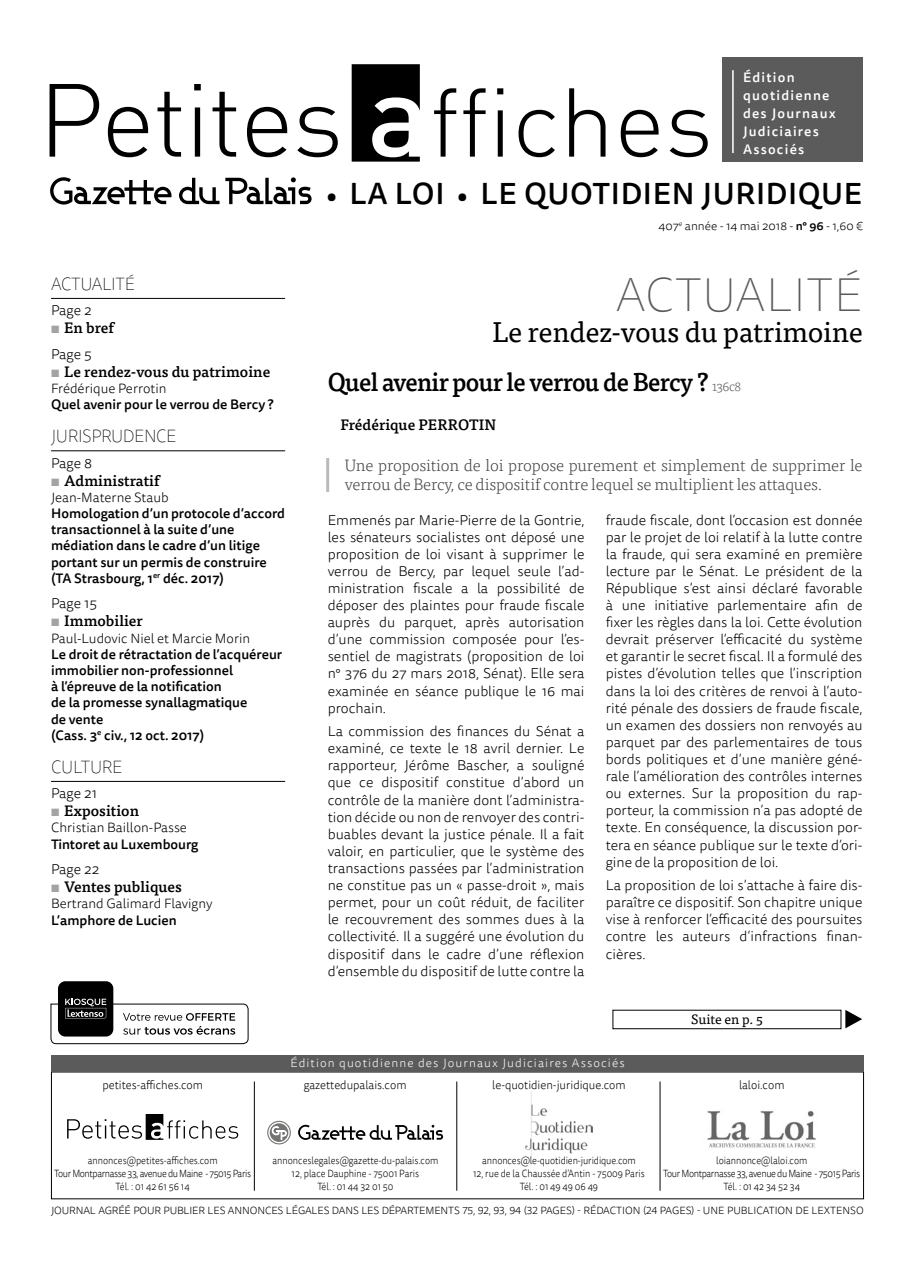
<style>
.page{position:relative;width:915px;height:1263px;background:#fff}
.page>*{position:absolute;margin:0;border:0;box-sizing:border-box;transform-origin:0 0}
.t1{font:100 48px "Tisa Sans OT";letter-spacing:.01em;color:#5b5b5b}
.t2{font:500 30px "Tisa Sans OT";letter-spacing:.02em;color:#000}
.t3{font:28.5px "Tisa OT";letter-spacing:-.01em;color:#000}
.t4{font:500 25.5px "Tisa OT";letter-spacing:-.03em;color:#000;scale:.95 1}
.t5{font:100 18px "Tisa Sans OT";letter-spacing:-.02em;color:#000;scale:.95 1}
.t6{font:300 16.5px/19.5px "Tisa OT";letter-spacing:-.01em;color:#444443}
.t7{font:500 15px "Tisa OT";color:#000}
.t8{font:300 14.25px/17.1px "Tisa Sans OT";color:#000;text-align:justify}
.t9{font:500 13.5px/16.2px "Tisa Sans OT";color:#000}
.t10{font:300 13.5px "Tisa Sans OT";color:#000}
.t11{font:500 13.5px/18px "Tisa Sans OT";letter-spacing:.09em;color:#fff}
.t12{font:13.5px "Tisa OT";color:#000}
.t13{font:300 12px "Tisa Sans OT";color:#000;scale:.95 1}
.t14{font:300 12px "Tisa Sans OT";letter-spacing:.09em;color:#fff}
.t15{font:300 12px "Tisa Sans OT";color:#000}
.t16{font:300 10.5px/12.6px "Tisa Sans OT";letter-spacing:-.04em;color:#000;text-align:center;scale:.88 1}
.t17{font:300 10.5px/12.6px "Tisa Sans OT";letter-spacing:-.01em;color:#000;text-align:center;scale:.88 1}
.t18{font:300 10.5px "Tisa Sans OT";letter-spacing:-.01em;color:#000}
.s1{font-weight:700;color:#a2a3a3}
.s2{font-size:27px}
.s3{font-weight:500}
.s4{font-weight:300;font-size:13.5px;color:#5b5b5b}
</style>
<div class="page">
<div style="left:721px;top:58px;width:140px;height:104px;background:#5b5b5b"></div>
<hr style="left:732px;top:70px;width:1px;height:83px;background:#fff">
<svg style="left:50px;top:84px;width:49px;height:73px"></svg>
<svg style="left:108px;top:107px;width:40px;height:50px"></svg>
<svg style="left:157px;top:92px;width:24px;height:65px"></svg>
<svg style="left:194px;top:84px;width:7px;height:73px"></svg>
<svg style="left:212px;top:92px;width:24px;height:65px"></svg>
<svg style="left:247px;top:107px;width:40px;height:50px"></svg>
<svg style="left:297px;top:107px;width:40px;height:50px"></svg>
<svg style="left:351px;top:64px;width:68px;height:98px"></svg>
<svg style="left:434px;top:88px;width:22px;height:69px"></svg>
<svg style="left:463px;top:88px;width:22px;height:69px"></svg>
<svg style="left:497px;top:88px;width:6px;height:69px"></svg>
<svg style="left:518px;top:110px;width:36px;height:47px"></svg>
<svg style="left:569px;top:88px;width:36px;height:69px"></svg>
<svg style="left:620px;top:110px;width:38px;height:47px"></svg>
<svg style="left:669px;top:110px;width:38px;height:47px"></svg>
<svg style="left:50px;top:177px;width:121px;height:28px"></svg>
<svg style="left:179px;top:178px;width:40px;height:26px"></svg>
<svg style="left:225px;top:177px;width:86px;height:27px"></svg>
<img style="left:525px;top:1091px;width:67px;height:65px">
<svg style="left:67px;top:1114px;width:171px;height:26px"></svg>
<img style="left:707px;top:1110px;width:109px;height:38px">
<hr style="left:659px;top:1081px;width:1px;height:110px;background:#000">
<hr style="left:456px;top:1081px;width:1px;height:110px;background:#000">
<hr style="left:254px;top:1081px;width:1px;height:110px;background:#000">
<svg style="left:269px;top:1123px;width:19px;height:19px"></svg>
<svg style="left:298px;top:1125px;width:145px;height:15px"></svg>
<svg style="left:271px;top:1126px;width:16px;height:14px"></svg>
<div style="left:267px;top:1121px;width:24px;height:23px;border:1px solid #747473;border-radius:50%"></div>
<div style="left:51px;top:1055px;width:812px;height:16px;background:#5b5b5b"></div>
<div style="left:58px;top:981px;width:55px;height:55px;background:#000;border-radius:7px"></div>
<svg style="left:50px;top:999px;width:199px;height:45px"></svg>
<div style="left:612px;top:1010px;width:229px;height:19px;border:1px solid #000"></div>
<svg style="left:845px;top:1010px;width:16px;height:18px"></svg>
<hr style="left:51px;top:298px;width:234px;height:1px;background:#000">
<hr style="left:51px;top:450px;width:234px;height:1px;background:#000">
<hr style="left:51px;top:781px;width:234px;height:1px;background:#000">
<hr style="left:326px;top:458px;width:3px;height:34px;background:#b9baba">
<p class="t5" style="left:51px;top:273px;width:63px">ACTUALITÉ</p>
<p class="t8" style="left:51px;top:303px;width:42px">Page 2</p>
<p class="t7" style="left:51px;top:319px;width:64px"><span class="s1">▪</span> En bref</p>
<p class="t8" style="left:51px;top:346px;width:42px">Page 5</p>
<p class="t7" style="left:51px;top:362px;width:221px"><span class="s1">▪</span> Le rendez-vous du patrimoine</p>
<p class="t10" style="left:51px;top:380px;width:117px">Frédérique Perrotin</p>
<p class="t9" style="left:51px;top:397px;width:224px">Quel avenir pour le verrou de Bercy ?</p>
<p class="t5" style="left:51px;top:425px;width:133px">JU RISPRU DENCE</p>
<p class="t8" style="left:51px;top:455px;width:42px">Page 8</p>
<p class="t7" style="left:51px;top:471px;width:110px"><span class="s1">▪</span> Administratif</p>
<p class="t10" style="left:51px;top:489px;width:119px">Jean-Materne Staub</p>
<p class="t9" style="left:51px;top:506px;width:235px">Homologation d’un protocole d’accord transactionnel à la suite d’une médiation dans le cadre d’un litige portant sur un permis de construire (TA Strasbourg, 1<sup>er</sup> déc. 2017)</p>
<p class="t8" style="left:51px;top:596px;width:47px">Page 15</p>
<p class="t7" style="left:51px;top:612px;width:93px"><span class="s1">▪</span> Immobilier</p>
<p class="t10" style="left:51px;top:630px;width:201px">Paul-Ludovic Niel et Marcie Morin</p>
<p class="t9" style="left:51px;top:647px;width:233px">Le droit de rétractation de l’acquéreur immobilier non-professionnel<br>à l’épreuve de la notification<br>de la promesse synallagmatique<br>de vente<br>(Cass. 3<sup>e</sup> civ., 12 oct. 2017)</p>
<p class="t5" style="left:51px;top:756px;width:12px">CULTU</p>
<p class="t5" style="left:102px;top:756px;width:23px">RE</p>
<p class="t8" style="left:51px;top:785px;width:47px">Page 21</p>
<p class="t7" style="left:51px;top:802px;width:89px"><span class="s1">▪</span> Exposition</p>
<p class="t10" style="left:51px;top:820px;width:137px">Christian Baillon-Passe</p>
<p class="t9" style="left:51px;top:836px;width:149px">Tintoret au Luxembourg</p>
<p class="t8" style="left:51px;top:861px;width:50px">Page 22</p>
<p class="t7" style="left:51px;top:878px;width:132px"><span class="s1">▪</span> Ventes publiques</p>
<p class="t10" style="left:51px;top:896px;width:163px">Bertrand Galimard Flavigny</p>
<p class="t9" style="left:51px;top:912px;width:127px">L’amphore de Lucien</p>
<p class="t11" style="left:742px;top:69px;width:94px">Édition quotidienne des Journaux<br>Judiciaires<br>Associés</p>
<h2 class="t2" style="left:326px;top:175px;width:537px"><span class="s2">•</span> LA LOI <span class="s2">•</span> LE QUOTIDIEN JURIDIQUE</h2>
<p class="t15" style="left:658px;top:219px;width:206px">407<sup>e</sup> année - 14 mai 2018 - <span class="s3">n° 96</span> - 1,60 €</p>
<h1 class="t1" style="left:615px;top:267px;width:248px">ACTUALITÉ</h1>
<h3 class="t3" style="left:492px;top:315px;width:371px">Le rendez-vous du patrimoine</h3>
<h3 class="t4" style="left:327px;top:366px;width:436px">Quel avenir pour le verrou de Bercy ? <span class="s4">136c8</span></h3>
<p class="t7" style="left:340px;top:416px;width:157px">Frédérique PERROTIN</p>
<p class="t6" style="left:344px;top:456px;width:519px">Une proposition de loi propose purement et simplement de supprimer le verrou de Bercy, ce dispositif contre lequel se multiplient les attaques.</p>
<p class="t8" style="left:327px;top:512px;width:258px">Emmenés par Marie-Pierre de la Gontrie, les sénateurs socialistes ont déposé une proposition de loi visant à supprimer le verrou de Bercy, par lequel seule l’ad&shy;ministration fiscale a la possibilité de déposer des plaintes pour fraude fiscale auprès du parquet, après autorisation d’une commission composée pour l’es&shy;sentiel de magistrats (proposition de loi n° 376 du 27 mars 2018, Sénat). Elle sera examinée en séance publique le 16 mai prochain.</p>
<p class="t8" style="left:327px;top:723px;width:258px">La commission des finances du Sénat a examiné, ce texte le 18 avril dernier. Le rapporteur, Jérôme Bascher, a souligné que ce dispositif constitue d’abord un contrôle de la manière dont l’administra&shy;tion décide ou non de renvoyer des contri&shy;buables devant la justice pénale. Il a fait valoir, en particulier, que le système des transactions passées par l’administration ne constitue pas un « passe-droit », mais permet, pour un coût réduit, de faciliter le recouvrement des sommes dues à la collectivité. Il a suggéré une évolution du dispositif dans le cadre d’une réflexion d’ensemble du dispositif de lutte contre la</p>
<p class="t8" style="left:605px;top:512px;width:258px">fraude fiscale, dont l’occasion est donnée par le projet de loi relatif à la lutte contre la fraude, qui sera examiné en première lecture par le Sénat. Le président de la République s’est ainsi déclaré favorable à une initiative parlementaire afin de fixer les règles dans la loi. Cette évolution devrait préserver l’efficacité du système et garantir le secret fiscal. Il a formulé des pistes d’évolution telles que l’inscription dans la loi des critères de renvoi à l’auto&shy;rité pénale des dossiers de fraude fiscale, un examen des dossiers non renvoyés au parquet par des parlementaires de tous bords politiques et d’une manière géné&shy;rale l’amélioration des contrôles internes ou externes. Sur la proposition du rap&shy;porteur, la commission n’a pas adopté de texte. En conséquence, la discussion por&shy;tera en séance publique sur le texte d’ori&shy;gine de la proposition de loi.</p>
<p class="t8" style="left:605px;top:877px;width:258px">La proposition de loi s’attache à faire dis&shy;paraître ce dispositif. Son chapitre unique vise à renforcer l’efficacité des poursuites contre les auteurs d’infractions finan&shy;cières.</p>
<p class="t12" style="left:691px;top:1012px;width:73px">Suite en p. 5</p>
<p class="t13" style="left:102px;top:1077px;width:107px">petites-affiches.com</p>
<p class="t14" style="left:290px;top:1055px;width:335px">Édition quotidienne des Journaux Judiciaires Associés</p>
<p class="t13" style="left:303px;top:1077px;width:110px">gazettedupalais.com</p>
<p class="t13" style="left:492px;top:1077px;width:142px">le-quotidien-juridique.com</p>
<p class="t13" style="left:738px;top:1077px;width:49px">laloi.com</p>
<p class="t16" style="left:54px;top:1155px;width:225px">annonces@petites-affiches.com<br>Tour Montparnasse 33, avenue du Maine - 75015 Paris<br>Tél. : 01 42 61 56 14</p>
<p class="t17" style="left:272px;top:1155px;width:190px">annonceslegales@gazette-du-palais.com<br>12, place Dauphine - 75001 Paris<br>Tél. : 01 44 32 01 50</p>
<p class="t17" style="left:473px;top:1155px;width:197px">annonces@le-quotidien-juridique.com<br>12, rue de la Chaussée d’Antin - 75009 Paris<br>Tél. : 01 49 49 06 49</p>
<p class="t16" style="left:663px;top:1155px;width:225px">loiannonce@laloi.com<br>Tour Montparnasse 33, avenue du Maine - 75015 Paris<br>Tél. : 01 42 34 52 34</p>
<p class="t18" style="left:51px;top:1204px;width:814px">JOURNAL AGRÉÉ POUR PUBLIER LES ANNONCES LÉGALES DANS LES DÉPARTEMENTS 75, 92, 93, 94 (32 PAGES) - RÉDACTION (24 PAGES) - UNE PUBLICATION DE LEXTENSO</p>
</div>
